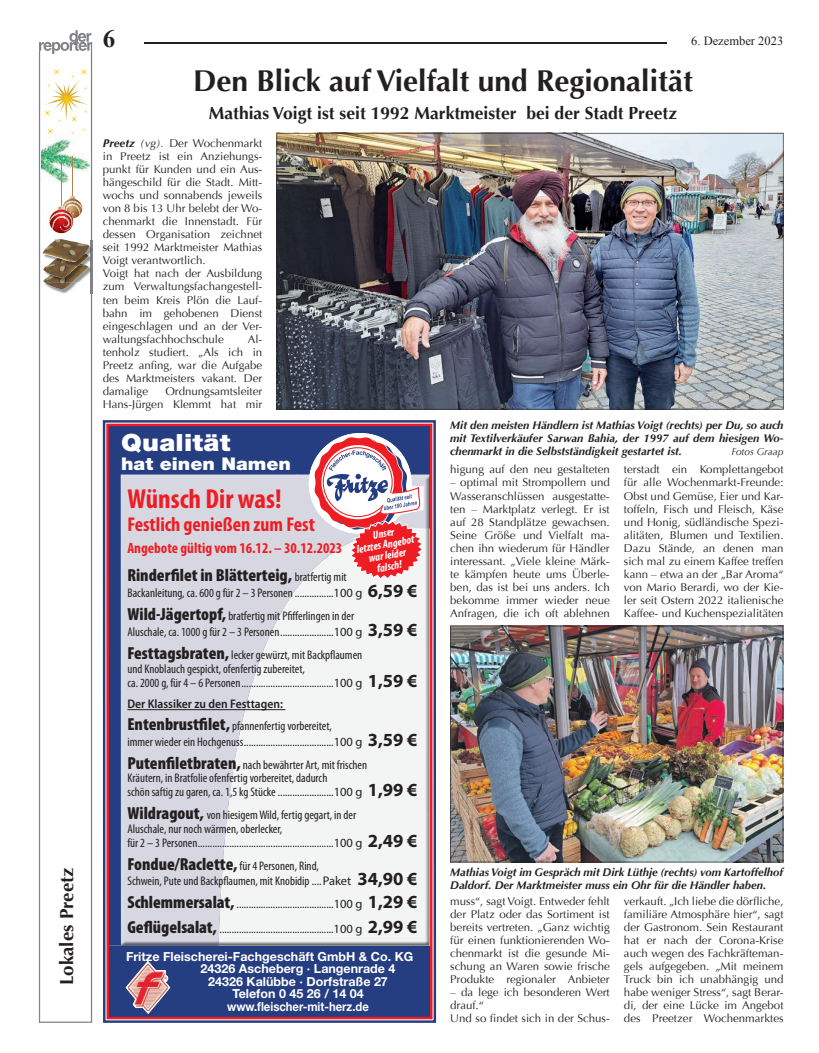
<style>
.page{position:relative;width:819px;height:1053px;background:#fff}
.page>*{position:absolute;margin:0;border:0;box-sizing:border-box;transform-origin:0 0}
.t1{font:700 30px "Optima";color:#231f20}
.t2{font:700 condensed 27.5px "Myriad Pro";color:#ee1d23}
.t3{font:700 25px "Times New Roman";color:#231f20}
.t4{font:900 23.75px "Helvetica Neue";letter-spacing:.01em;color:#fff;scale:1.1 1}
.t5{font:700 condensed 20px "Myriad Pro";color:#ee1d23}
.t6{font:700 18.75px "Optima";color:#231f20}
.t7{font:700 17.5px "Optima";color:#231f20}
.t8{font:900 condensed 17.5px "Myriad Pro";color:#231f20}
.t9{font:900 17.5px "Helvetica Neue";color:#fff;scale:1.1 1}
.t10{font:700 condensed 15px "Myriad Pro";color:#ee1d23}
.t11{font:condensed 12.5px/13.8px "Myriad Pro";color:#231f20}
.t12{font:700 12.5px "Helvetica Neue";color:#fff}
.t13{font:600 semi-condensed 12.5px/21.2px "Myriad Pro";color:#231f20}
.t14{font:700 12.5px "Helvetica Neue";color:#fff;scale:.9 1}
.t15{font:12.5px "Times New Roman";color:#231f20}
.t16{font:11.25px/13px "Optima";color:#231f20;text-align:justify}
.t17{font:italic 700 11.25px/13px "Optima";color:#231f20;text-align:justify}
.t18{font:italic 700 condensed 11.25px/11.2px "Myriad Pro";color:#fff;text-align:center}
.t19{font:italic 10px "Optima";color:#231f20}
.s1{font-weight:700;font-style:italic}
.s2{font-style:italic}
.s3{font-weight:400;font-size:12.5px}
.s4{font-stretch:normal}
.s5{font-weight:700;font-stretch:normal;font-size:18.5px}
.s6{font-weight:900;font-size:17.5px}
.s7{font-weight:900;font-stretch:condensed;font-size:17.5px}
.s8{font-weight:400;font-stretch:condensed}
</style>
<div class="page">
<hr style="left:144px;top:43px;width:522px;height:1px;background:#231f20">
<svg style="left:106px;top:423px;width:326px;height:596px;background:#42407a"></svg>
<div style="left:250px;top:560px;width:179px;height:385px;background:#f3f4f4"></div>
<img style="left:121px;top:474px;width:176px;height:215px">
<img style="left:297px;top:474px;width:132px;height:86px">
<img style="left:297px;top:559px;width:27px;height:29px">
<img style="left:121px;top:688px;width:129px;height:257px">
<div style="left:103px;top:420px;width:333px;height:602px;border:2px solid #253d81"></div>
<hr style="left:127px;top:709px;width:158px;height:1px;background:#231f20">
<svg style="left:309px;top:433px;width:115px;height:147px"></svg>
<img style="left:276px;top:133px;width:507px;height:276px">
<img style="left:450px;top:625px;width:333px;height:237px">
<svg style="left:39px;top:54px;width:53px;height:968px"></svg>
<svg style="left:39px;top:30px;width:53px;height:24px"></svg>
<img style="left:44px;top:282px;width:33px;height:11px">
<img style="left:43px;top:279px;width:29px;height:10px">
<svg style="left:43px;top:69px;width:47px;height:65px"></svg>
<img style="left:44px;top:278px;width:33px;height:4px">
<img style="left:43px;top:266px;width:34px;height:12px">
<svg style="left:44px;top:262px;width:9px;height:17px"></svg>
<svg style="left:77px;top:240px;width:16px;height:53px"></svg>
<img style="left:46px;top:262px;width:42px;height:4px">
<img style="left:43px;top:239px;width:46px;height:23px">
<img style="left:42px;top:134px;width:48px;height:60px">
<hr style="left:72px;top:156px;width:1px;height:39px;background:#b4854b">
<img style="left:76px;top:199px;width:6px;height:19px">
<img style="left:76px;top:201px;width:6px;height:14px">
<hr style="left:61px;top:156px;width:1px;height:49px;background:#b4854b">
<img style="left:49px;top:209px;width:24px;height:24px">
<img style="left:50px;top:212px;width:23px;height:18px">
<svg style="left:58px;top:194px;width:18px;height:26px"></svg>
<svg style="left:53px;top:226px;width:9px;height:4px"></svg>
<p class="t6" style="left:56px;top:985px;width:119px;rotate:-90deg">Lokales Preetz</p>
<p class="t3" style="left:103px;top:21px;width:14px">6</p>
<p class="t15" style="left:691px;top:32px;width:93px">6. Dezember 2023</p>
<p class="t1" style="left:193px;top:64px;width:501px">Den Blick auf Vielfalt und Regionalität</p>
<p class="t7" style="left:209px;top:102px;width:470px">Mathias Voigt ist seit 1992 Marktmeister bei der Stadt Preetz</p>
<p class="t16" style="left:103px;top:136px;width:161px;text-align:left"><span class="s1">Preetz</span> <span class="s2">(vg).</span> Der Wochenmarkt in Preetz ist ein Anziehungs&shy;punkt für Kunden und ein Aus&shy;hängeschild für die Stadt. Mitt&shy;wochs und sonnabends jeweils von 8 bis 13 Uhr belebt der Wo&shy;chenmarkt die Innenstadt. Für dessen Organisation zeichnet seit 1992 Marktmeister Mathias<br>Voigt verantwortlich.<br>Voigt hat nach der Ausbildung zum Verwaltungsfachangestell&shy;ten beim Kreis Plön die Lauf&shy;bahn im gehobenen Dienst eingeschlagen und an der Ver&shy;waltungsfachhochschule</p>
<p class="t16" style="left:103px;top:332px;width:161px;text-indent:145px">Al&shy;tenholz studiert. „Als ich in Preetz anfing, war die Aufgabe des Marktmeisters vakant. Der damalige</p>
<p class="t16" style="left:103px;top:385px;width:161px;text-align:right">Ordnungsamtsleiter<br>Hans-Jürgen Klemmt hat mir</p>
<p class="t4" style="left:121px;top:428px;width:101px">Qualität</p>
<p class="t9" style="left:121px;top:453px;width:156px">hat einen Namen</p>
<p class="t2" style="left:127px;top:484px;width:156px">Wünsch Dir was!</p>
<p class="t5" style="left:127px;top:513px;width:189px">Festlich genießen zum Fest</p>
<p class="t10" style="left:127px;top:540px;width:216px">Angebote gültig vom 16.12. – 30.12.2023</p>
<p class="t8" style="left:127px;top:566px;width:221px">Rinderfilet in Blätterteig, <span class="s3">bratfertig mit</span></p>
<p class="t11" style="left:127px;top:582px;width:292px;line-height:23px">Backanleitung, ca. 600 g für 2 – 3 Personen ................<span class="s4">100 g</span> <span class="s5">6,59 €<br></span><span class="s6">Wild-Jägertopf,</span> bratfertig mit Pfifferlingen in der</p>
<p class="t11" style="left:127px;top:620px;width:292px;line-height:23px">Aluschale, ca. 1000 g für 2 – 3 Personen ......................<span class="s4">100 g</span> <span class="s5">3,59 €<br></span><span class="s6">Festtagsbraten,</span> lecker gewürzt, mit Backpflaumen</p>
<p class="t11" style="left:127px;top:662px;width:292px">und Knoblauch gespickt, ofenfertig zubereitet,<br>ca. 2000 g, für 4 – 6 Personen ......................................<span class="s4">100 g</span> <span class="s5">1,59 €</span></p>
<p class="t13" style="left:127px;top:693px;width:206px">Der Klassiker zu den Festtagen:<br><span class="s7">Entenbrustfilet,</span> <span class="s8">pfannenfertig vorbereitet,</span></p>
<p class="t11" style="left:127px;top:730px;width:292px;line-height:23px">immer wieder ein Hochgenuss .....................................<span class="s4">100 g</span> <span class="s5">3,59 €<br></span><span class="s6">Putenfiletbraten,</span> nach bewährter Art, mit frischen</p>
<p class="t11" style="left:127px;top:771px;width:291px">Kräutern, in Bratfolie ofenfertig vorbereitet, dadurch<br>schön saftig zu garen, ca. 1,5 kg Stücke .......................<span class="s4">100 g</span> <span class="s5">1,99 €</span></p>
<p class="t11" style="left:127px;top:808px;width:292px"><span class="s6">Wildragout,</span> von hiesigem Wild, fertig gegart, in der<br>Aluschale, nur noch wärmen, oberlecker,<br>für 2 – 3 Personen ........................................................<span class="s4">100 g</span> <span class="s5">2,49 €</span></p>
<p class="t11" style="left:127px;top:857px;width:292px;line-height:15.9px"><span class="s6">Fondue/Raclette,</span> für 4 Personen, Rind,<br>Schwein, Pute und Backpflaumen, mit Knobidip ....<span class="s4">Paket</span> <span class="s5">34,90 €</span></p>
<p class="t11" style="left:127px;top:892px;width:292px;line-height:24.8px"><span class="s6">Schlemmersalat,</span> ........................................<span class="s4">100 g</span> <span class="s5">1,29 €<br></span><span class="s6">Geflügelsalat,</span> ...............................................<span class="s4">100 g</span> <span class="s5">2,99 €</span></p>
<p class="t18" style="left:354px;top:533px;width:60px;rotate:-10deg">Unser<br>letztes Angebot war leider falsch!</p>
<p class="t12" style="left:126px;top:948px;width:289px">Fritze Fleischerei-Fachgeschäft GmbH &amp; Co. KG</p>
<p class="t12" style="left:201px;top:961px;width:196px">24326 Ascheberg · Langenrade 4</p>
<p class="t12" style="left:208px;top:973px;width:181px">24326 Kalübbe · Dorfstraße 27</p>
<p class="t12" style="left:232px;top:986px;width:133px">Telefon 0 45 26 / 14 04</p>
<p class="t14" style="left:227px;top:998px;width:159px">www.fleischer-mit-herz.de</p>
<p class="t17" style="left:450px;top:418px;width:335px">Mit den meisten Händlern ist Mathias Voigt (rechts) per Du, so auch mit Textilverkäufer Sarwan Bahia, der 1997 auf dem hiesigen Wo&shy;chenmarkt in die Selbstständigkeit gestartet ist.</p>
<p class="t19" style="left:731px;top:445px;width:54px">Fotos Graap</p>
<p class="t16" style="left:450px;top:463px;width:161px">higung auf den neu gestalteten</p>
<p class="t16" style="left:450px;top:476px;width:161px">– optimal mit Strompollern und Wasseranschlüssen ausgestatte&shy;ten – Marktplatz verlegt. Er ist auf 28 Standplätze gewachsen.<br>Seine Größe und Vielfalt ma&shy;chen ihn wiederum für Händler interessant. „Viele kleine Märk&shy;te kämpfen heute ums Überle&shy;ben, das ist bei uns anders. Ich bekomme immer wieder neue Anfragen, die ich oft ablehnen</p>
<p class="t16" style="left:624px;top:463px;width:161px">terstadt ein Komplettangebot für alle Wochenmarkt-Freunde:<br>Obst und Gemüse, Eier und Kar&shy;toffeln, Fisch und Fleisch, Käse und Honig, südländische Spezi&shy;alitäten, Blumen und Textilien.<br>Dazu Stände, an denen man sich mal zu einem Kaffee treffen kann – etwa an der „Bar Aroma“ von Mario Berardi, wo der Kie&shy;ler seit Ostern 2022 italienische Kaffee- und Kuchenspezialitäten</p>
<p class="t17" style="left:450px;top:865px;width:334px">Mathias Voigt im Gespräch mit Dirk Lüthje (rechts) vom Kartoffelhof<br>Daldorf. Der Marktmeister muss ein Ohr für die Händler haben.</p>
<p class="t16" style="left:450px;top:894px;width:161px">muss“, sagt Voigt. Entweder fehlt der Platz oder das Sortiment ist bereits vertreten. „Ganz wichtig für einen funktionierenden Wo&shy;chenmarkt ist die gesunde Mi&shy;schung an Waren sowie frische Produkte regionaler Anbieter</p>
<p class="t16" style="left:450px;top:985px;width:161px;text-align:left">– da lege ich besonderen Wert drauf.“<br>Und so findet sich in der Schus-</p>
<p class="t16" style="left:624px;top:894px;width:161px">verkauft. „Ich liebe die dörfliche, familiäre Atmosphäre hier“, sagt der Gastronom. Sein Restaurant hat er nach der Corona-Krise auch wegen des Fachkräfteman&shy;gels aufgegeben. „Mit meinem Truck bin ich unabhängig und habe weniger Stress“, sagt Berar&shy;di, der eine Lücke im Angebot des Preetzer Wochenmarktes</p>
</div>
